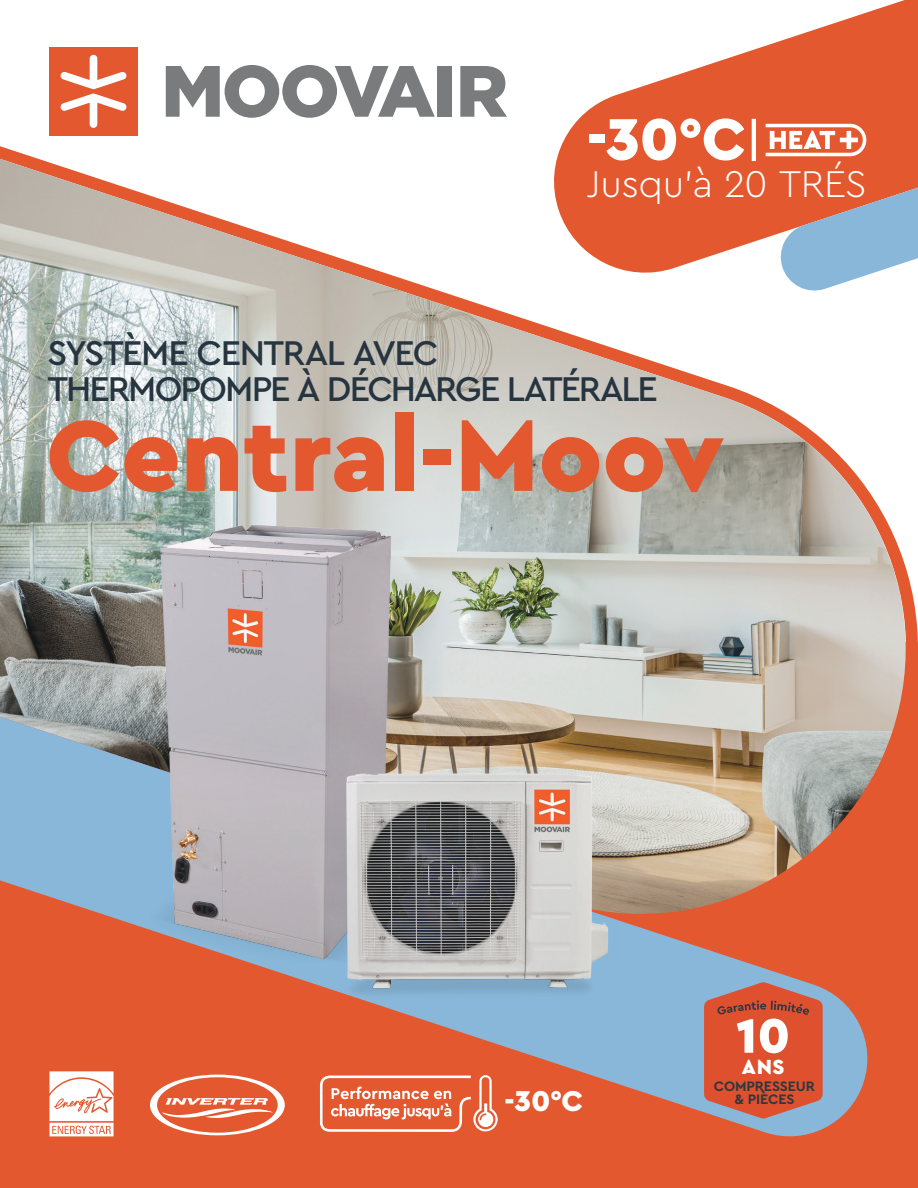
<style>
.page{position:relative;width:918px;height:1188px;background:#fff}
.page>*{position:absolute;margin:0;border:0;box-sizing:border-box;transform-origin:0 0}
.t1{font:900 105px "Cera Pro";color:#e3582e}
.t2{font:900 61.5px "Cera Pro";color:#fff}
.t3{font:300 39px "Cera Pro";letter-spacing:-.015em;color:#fff}
.t4{font:500 36px/36px "Cera Pro";letter-spacing:-.05em;color:#273540}
.t5{font:900 30px "Cera Pro";color:#fff}
.t6{font:900 21.45px "Cera Pro";color:#fff}
.t7{font:700 14.4px/13.4px "Cera Pro";letter-spacing:-.01em;color:#2f3741;text-align:center}
</style>
<div class="page">
<div style="left:49px;top:47px;width:89px;height:88px;background:#e3582e"></div>
<svg style="left:60px;top:55px;width:67px;height:67px"></svg>
<svg style="left:166px;top:65px;width:269px;height:53px"></svg>
<div style="left:438px;top:66px;width:14px;height:51px;background:#797b7d"></div>
<svg style="left:460px;top:66px;width:47px;height:51px"></svg>
<svg style="left:576px;top:0;width:342px;height:122px;fill:#e3582e"></svg>
<div style="left:0;top:643px;width:918px;height:545px;background:#e3582e"></div>
<svg style="left:0;top:122px;width:918px;height:37px"></svg>
<img style="left:0;top:159px;width:918px;height:609px">
<svg style="left:766px;top:124px;width:152px;height:171px"></svg>
<hr style="left:752px;top:119px;width:4px;height:42px;background:#fff">
<svg style="left:0;top:660px;width:877px;height:477px"></svg>
<img style="left:96px;top:488px;width:361px;height:513px">
<img style="left:287px;top:753px;width:375px;height:250px">
<svg style="left:704px;top:982px;width:119px;height:136px"></svg>
<svg style="left:320px;top:1075px;width:178px;height:57px"></svg>
<h2 class="t2" style="left:586px;top:103px;width:161px">-30°C</h2>
<p class="t3" style="left:586px;top:162px;width:282px">Jusqu’à 20 TRÉS</p>
<p class="t4" style="left:48px;top:334px;width:612px">SYSTÈME CENTRAL AVEC<br>THERMOPOMPE À DÉCHARGE LATÉRALE</p>
<h1 class="t1" style="left:46px;top:393px;width:679px">Central-Moov</h1>
<p class="t5" style="left:504px;top:1083px;width:80px">-30°C</p>
<p class="t6" style="left:742px;top:1054px;width:44px">ANS</p>
<p class="t7" style="left:714px;top:1079px;width:103px">COMPRESSEUR &amp; PIÈCES</p>
</div>
